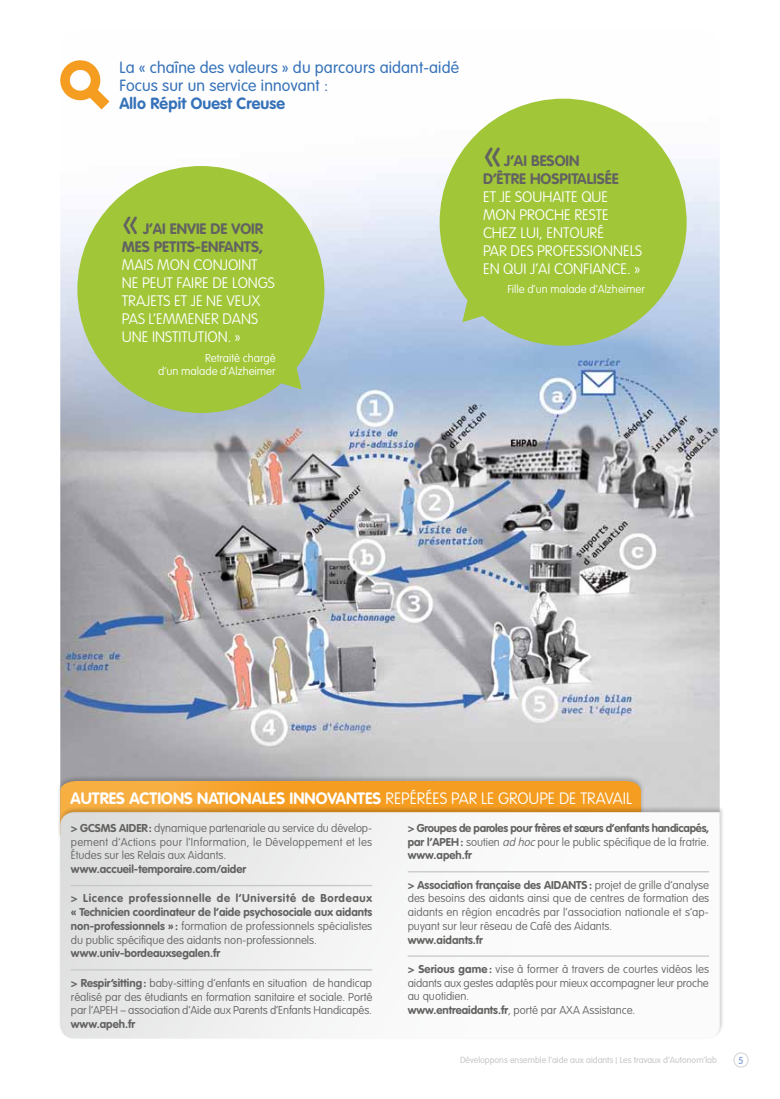
<style>
.page{position:relative;width:780px;height:1099px;background:#fff}
.page>*{position:absolute;margin:0;border:0;box-sizing:border-box;transform-origin:0 0}
.t1{font:100 48.12px "VAG Rounded";color:#626261}
.t2{font:100 43.75px "VAG Rounded";color:#626261}
.t3{font:700 16.25px "VAG Rounded";color:#fff}
.t4{font:100 16.25px "VAG Rounded";color:#fff}
.t5{font:300 16px/18px "VAG Rounded";letter-spacing:.01em;color:#3672b9}
.t6{font:700 16px "VAG Rounded";letter-spacing:.01em;color:#3672b9}
.t7{font:100 15px/18px "VAG Rounded";color:#fff}
.t8{font:700 15px/18px "VAG Rounded";color:#626261;text-align:right}
.t9{font:100 15px/18px "VAG Rounded";letter-spacing:.075em;color:#fff}
.t10{font:100 11.25px/13.8px "VAG Rounded";color:#626261;text-align:justify}
.t11{font:700 11.25px/13.8px "VAG Rounded";color:#626261;text-align:justify}
.t12{font:100 11.25px/12.5px "VAG Rounded";color:#fff;text-align:right}
.t13{font:300 10px "VAG Rounded";color:#7293cc}
.t14{font:300 8.75px "VAG Rounded";color:#c5c6c6}
.s1{font-weight:100}
.s2{font-weight:700}
.s3{font-weight:100;font-style:italic}
</style>
<div class="page">
<img style="left:60px;top:98px;width:659px;height:708px">
<div style="left:77px;top:166px;width:247px;height:247px;background:#a1c638;border-radius:50%"></div>
<svg style="left:274px;top:360px;width:28px;height:29px"></svg>
<div style="left:439px;top:99px;width:247px;height:246px;background:#a1c638;border-radius:50%"></div>
<svg style="left:462px;top:293px;width:28px;height:29px"></svg>
<div style="left:56px;top:774px;width:588px;height:70px;background:#000;opacity:.2"></div>
<svg style="left:60px;top:781px;width:581px;height:25px;background:#f5a12a"></svg>
<div style="left:57px;top:806px;width:667px;height:234px;background:#000;opacity:.2"></div>
<svg style="left:60px;top:812px;width:659px;height:226px"></svg>
<hr style="left:71px;top:884px;width:301px;height:2px;background:#c5c6c6">
<hr style="left:71px;top:969px;width:301px;height:1px;background:#c5c6c6">
<hr style="left:407px;top:871px;width:302px;height:1px;background:#c5c6c6">
<hr style="left:407px;top:955px;width:302px;height:1px;background:#c5c6c6">
<svg style="left:60px;top:60px;width:61px;height:61px"></svg>
<div style="left:733px;top:1052px;width:15px;height:15px;border:1px solid #d9dada;border-radius:50%"></div>
<h3 class="t5" style="left:119px;top:58px;width:341px">La « chaîne des valeurs » du parcours aidant-aidé<br>Focus sur un service innovant :</h3>
<h3 class="t6" style="left:119px;top:94px;width:166px">Allo Répit Ouest Creuse</h3>
<h2 class="t2" style="left:122px;top:196px;width:19px">«</h2>
<h3 class="t8" style="left:122px;top:220px;width:143px">J’ai envie de voi r mes petits-enfants,</h3>
<h3 class="t7" style="left:122px;top:256px;width:82px">mais mon con</h3>
<h3 class="t7" style="left:122px;top:256px;width:140px;text-indent:101px">joint ne peut faire de longs trajets et je ne veux pas</h3>
<h3 class="t7" style="left:122px;top:310px;width:120px;text-indent:101px">dans une institution . »</h3>
<p class="t12" style="left:158px;top:352px;width:119px">Retraité chargé<br>d’un malade d’Alzheimer</p>
<h3 class="t7" style="left:148px;top:310px;width:48px">l’emmener</h3>
<h1 class="t1" style="left:483px;top:125px;width:20px">«</h1>
<h3 class="t8" style="left:483px;top:151px;width:98px;text-align:left;text-indent:21px">J’ai besoi n d’être hospi</h3>
<h3 class="t8" style="left:571px;top:169px;width:14px">talis</h3>
<h3 class="t8" style="left:604px;top:169px;width:15px">ée</h3>
<h3 class="t7" style="left:483px;top:187px;width:125px">et je souhaite que mon proche</h3>
<h3 class="t9" style="left:483px;top:205px;width:126px;text-indent:91px">reste chez lui, entouré par</h3>
<h3 class="t7" style="left:510px;top:241px;width:9px">des</h3>
<h3 class="t7" style="left:537px;top:241px;width:9px">profess</h3>
<h3 class="t7" style="left:589px;top:241px;width:13px">ionnels</h3>
<h3 class="t7" style="left:483px;top:259px;width:81px">en qui j’ai conf</h3>
<h3 class="t7" style="left:589px;top:259px;width:13px">iance</h3>
<h3 class="t7" style="left:627px;top:259px;width:15px">. »</h3>
<p class="t12" style="left:507px;top:283px;width:139px">Fille d’un malade d’Alzheimer</p>
<h3 class="t3" style="left:71px;top:788px;width:390px">autres actions nationales innovantes <span class="s1">rep ér ées par</span></h3>
<h3 class="t4" style="left:481px;top:788px;width:28px">le gro</h3>
<h3 class="t4" style="left:528px;top:788px;width:102px">upe de travail</h3>
<p class="t10" style="left:71px;top:821px;width:303px"><span class="s2">&gt; GCSMS AIDER :</span> dynamique partenariale au service du dévelop&shy;pement d’Actions pour l’Information, le Développement et les Études sur les Relais aux Aidants.</p>
<p class="t11" style="left:71px;top:862px;width:177px">www.accueil-temporaire.com/aider</p>
<p class="t11" style="left:71px;top:891px;width:303px">&gt; Licence professionnelle de l’Université de Bordeaux « Technicien coordinateur de l’aide psychosociale aux aidants non-professionnels » : <span class="s1">formation de professionnels spécialistes du public spécifique des aidants non-professionnels.</span></p>
<p class="t11" style="left:71px;top:946px;width:151px">www.univ-bordeauxsegalen.fr</p>
<p class="t10" style="left:71px;top:975px;width:303px"><span class="s2">&gt; Respir’sitting:</span> baby-sitting d’enfants en situation de handicap réalisé par des étudiants en formation sanitaire et sociale. Porté par l’APEH – association d’Aide aux Parents d’Enfants Handicapés.</p>
<p class="t11" style="left:71px;top:1017px;width:66px">www.apeh.fr</p>
<p class="t11" style="left:407px;top:820px;width:303px">&gt; Groupes de paroles pour frères et sœurs d’enfants handicapés, par l’APEH : <span class="s1">soutien</span> <span class="s3">ad hoc</span><span class="s1">pour le public spécifique de la fratrie. </span>www.apeh.fr</p>
<p class="t10" style="left:407px;top:877px;width:303px"><span class="s2">&gt; Association française des AIDANTS:</span> projet de grille d’analyse des besoins des aidants ainsi que de centres de formation des aidants en région encadrés par l’association nationale et s’ap&shy;puyant sur leur réseau de Café des Aidants.</p>
<p class="t11" style="left:407px;top:932px;width:77px">www.aidants.fr</p>
<p class="t10" style="left:407px;top:962px;width:303px;text-align:left"><span class="s2">&gt; Serious game :</span> vise à former à travers de courtes vidéos les aidants aux gestes adaptés pour mieux accompagner leur proche au quotidien.<br><span class="s2">www.entreaidants.fr</span>, porté par AXA Assistance.</p>
<p class="t14" style="left:460px;top:1055px;width:258px">Développons ensemble l’aide aux aidants | Les travaux d’Autonom’lab</p>
<p class="t13" style="left:738px;top:1054px;width:7px">5</p>
</div>
